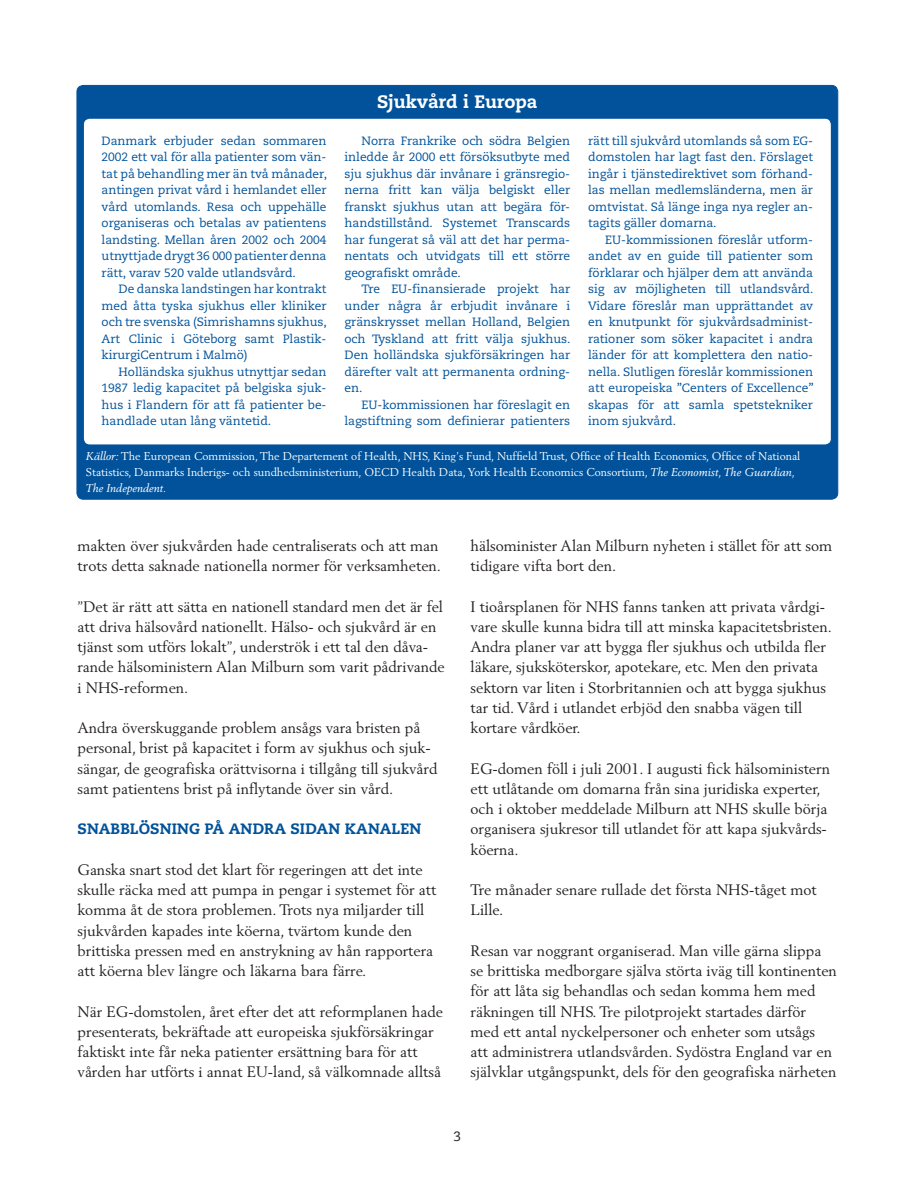
<style>
.page{position:relative;width:919px;height:1195px;background:#fff}
.page>*{position:absolute;margin:0;border:0;box-sizing:border-box;transform-origin:0 0}
.t1{font:800 18px "Caecilia";letter-spacing:-.005em;color:#fff}
.t2{font:15px/20.2px "Berling";color:#231f20}
.t3{font:800 15px "Caecilia";letter-spacing:.01em;color:#01529a}
.t4{font:13.5px "Caecilia";color:#231f20}
.t5{font:12px/16.5px "Caecilia";letter-spacing:-.005em;color:#01529a;text-align:justify}
.t6{font:11.25px/15.8px "Berling";color:#fff}
.s1{font-style:italic}
</style>
<div class="page">
<div style="left:76px;top:85px;width:762px;height:414px;background:#01529a"></div>
<svg style="left:82px;top:117px;width:750px;height:328px"></svg>
<p class="t5" style="left:102px;top:132px;width:227px">Danmark erbjuder sedan sommaren 2002 ett val för alla patienter som vän&shy;tat på behandling mer än två månader, antingen privat vård i hemlandet eller vård utomlands. Resa och uppehälle organiseras och betalas av patientens landsting. Mellan åren 2002 och 2004 utnyttjade drygt 36 000 patienter denna rätt, varav 520 valde utlandsvård.</p>
<p class="t5" style="left:102px;top:281px;width:227px;text-indent:17px">De danska landstingen har kontrakt med åtta tyska sjukhus eller kliniker och tre svenska (Simrishamns sjukhus, Art Clinic i Göteborg samt Plastik&shy;kirurgiCentrum i Malmö)</p>
<p class="t5" style="left:102px;top:363px;width:226px;text-indent:17px">Holländska sjukhus utnyttjar sedan 1987 ledig kapacitet på belgiska sjuk&shy;hus i Flandern för att få patienter be&shy;handlade utan lång väntetid.</p>
<p class="t1" style="left:377px;top:90px;width:162px">Sjukvård i Europa</p>
<p class="t5" style="left:344px;top:132px;width:227px;text-indent:17px">Norra Frankrike och södra Belgien inledde år 2000 ett försöksutbyte med sju sjukhus där invånare i gränsregio&shy;nerna fritt kan välja belgiskt eller franskt sjukhus utan att begära för&shy;handstillstånd. Systemet Transcards har fungerat så väl att det har perma&shy;nentats och utvidgats till ett större geografiskt område.</p>
<p class="t5" style="left:344px;top:281px;width:227px;text-indent:17px">Tre EU-finansierade projekt har under några år erbjudit invånare i gränskrysset mellan Holland, Belgien och Tyskland att fritt välja sjukhus.<br>Den holländska sjukförsäkringen har därefter valt att permanenta ordning&shy;en.</p>
<p class="t5" style="left:344px;top:396px;width:227px;text-align:right">EU-kommissionen har föreslagit en lagstiftning som definierar patienters</p>
<p class="t5" style="left:588px;top:132px;width:226px">rätt till sjukvård utomlands så som EG&shy;domstolen har lagt fast den. Förslaget ingår i tjänstedirektivet som förhand&shy;las mellan medlemsländerna, men är omtvistat. Så länge inga nya regler an&shy;tagits gäller domarna.</p>
<p class="t5" style="left:588px;top:231px;width:227px;text-indent:17px">EU-kommissionen föreslår utform&shy;andet av en guide till patienter som förklarar och hjälper dem att använda sig av möjligheten till utlandsvård.<br>Vidare föreslår man upprättandet av en knutpunkt för sjukvårdsadminist&shy;rationer som söker kapacitet i andra länder för att komplettera den natio&shy;nella. Slutligen föreslår kommissionen att europeiska ”Centers of Excellence” skapas för att samla spetstekniker inom sjukvård.</p>
<p class="t6" style="left:86px;top:448px;width:716px"><span class="s1">Källor:</span> The European Commission, The Departement of Health, NHS, King’s Fund, Nuffield Trust, Office of Health Economics, Office of National<br>Statistics, Danmarks Inderigs- och sundhedsministerium, OECD Health Data, York Health Economics Consortium, <span class="s1">The Economist, The Guardian,<br>The Independent.</span></p>
<p class="t2" style="left:77px;top:535px;width:365px">makten över sjukvården hade centraliserats och att man trots detta saknade nationella normer för verksamheten.</p>
<p class="t2" style="left:77px;top:596px;width:369px">”Det är rätt att sätta en nationell standard men det är fel att driva hälsovård nationellt. Hälso- och sjukvård är en tjänst som utförs lokalt”, underströk i ett tal den dåva&shy;rande hälsoministern Alan Milburn som varit pådrivande i NHS-reformen.</p>
<p class="t2" style="left:77px;top:717px;width:361px">Andra överskuggande problem ansågs vara bristen på personal, brist på kapacitet i form av sjukhus och sjuk&shy;sängar, de geografiska orättvisorna i tillgång till sjukvård samt patientens brist på inflytande över sin vård.</p>
<p class="t3" style="left:77px;top:820px;width:345px">SNABBLÖSNING PÅ ANDRA SIDAN KANALEN</p>
<p class="t2" style="left:77px;top:859px;width:360px">Ganska snart stod det klart för regeringen att det inte skulle räcka med att pumpa in pengar i systemet för att komma åt de stora problemen. Trots nya miljarder till sjukvården kapades inte köerna, tvärtom kunde den brittiska pressen med en anstrykning av hån rapportera att köerna blev längre och läkarna bara färre.</p>
<p class="t2" style="left:77px;top:1001px;width:367px">När EG-domstolen, året efter det att reformplanen hade presenterats, bekräftade att europeiska sjukförsäkringar faktiskt inte får neka patienter ersättning bara för att vården har utförts i annat EU-land, så välkomnade alltså</p>
<p class="t2" style="left:470px;top:535px;width:363px">hälsominister Alan Milburn nyheten i stället för att som tidigare vifta bort den.</p>
<p class="t2" style="left:470px;top:596px;width:363px">I tioårsplanen för NHS fanns tanken att privata vårdgi&shy;vare skulle kunna bidra till att minska kapacitetsbristen.<br>Andra planer var att bygga fler sjukhus och utbilda fler läkare, sjuksköterskor, apotekare, etc. Men den privata sektorn var liten i Storbritannien och att bygga sjukhus tar tid. Vård i utlandet erbjöd den snabba vägen till kortare vårdköer.</p>
<p class="t2" style="left:470px;top:758px;width:361px">EG-domen föll i juli 2001. I augusti fick hälsoministern ett utlåtande om domarna från sina juridiska experter, och i oktober meddelade Milburn att NHS skulle börja organisera sjukresor till utlandet för att kapa sjukvårds&shy;köerna.</p>
<p class="t2" style="left:470px;top:879px;width:348px">Tre månader senare rullade det första NHS-tåget mot<br>Lille.</p>
<p class="t2" style="left:470px;top:940px;width:368px">Resan var noggrant organiserad. Man ville gärna slippa se brittiska medborgare själva störta iväg till kontinenten för att låta sig behandlas och sedan komma hem med räkningen till NHS. Tre pilotprojekt startades därför med ett antal nyckelpersoner och enheter som utsågs<br>att administrera utlandsvården. Sydöstra England var en självklar utgångspunkt, dels för den geografiska närheten</p>
<p class="t4" style="left:453px;top:1128px;width:9px">3</p>
</div>
